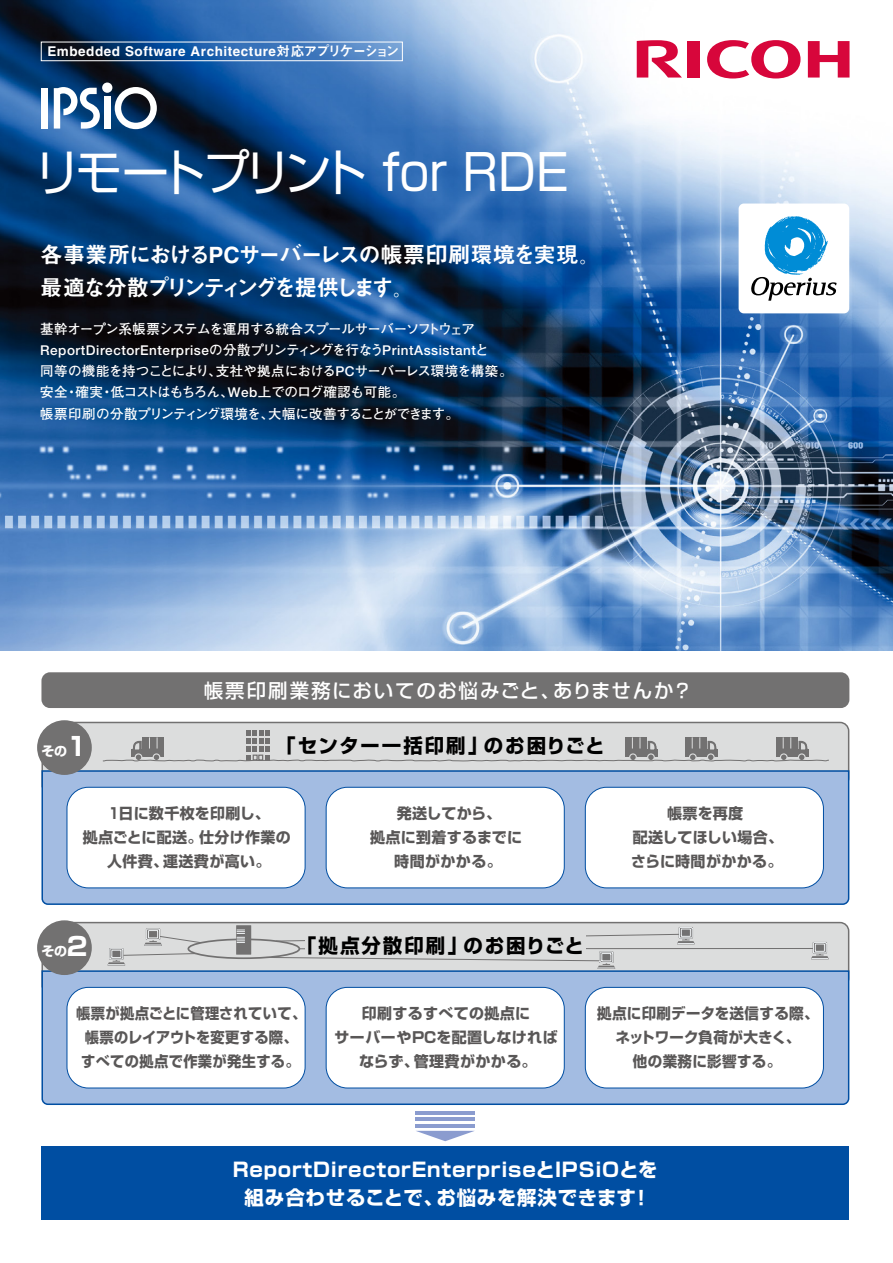
<style>
.page{position:relative;width:893px;height:1263px;background:#fff}
.page>*{position:absolute;margin:0;border:0;box-sizing:border-box;transform-origin:0 0}
.t1{font:49.5px "Shin Go";letter-spacing:-.06em;color:#fff;scale:.95 1}
.t2{font:22.5px/33.6px "Midashi Go MB31";letter-spacing:-.085em;color:#fff}
.t3{font:700 19.5px/28.5px "Shin Go";letter-spacing:.04em;color:#fff;text-align:center}
.t4{font:700 19.5px "Shin Go";letter-spacing:.095em;color:#000}
.t5{font:500 19.5px "Shin Go";letter-spacing:.085em;color:#fff}
.t6{font:700 15px/24px "Shin Go";letter-spacing:.025em;color:#595757;text-align:center}
.t7{font:700 15px/24px "Shin Go";letter-spacing:.025em;color:#595757;text-align:center;scale:.95 1}
.t8{font:700 13.5px/21.1px "Futo Go B101";letter-spacing:-.01em;color:#fff}
.t9{font:13.5px "Midashi Go MB31";letter-spacing:.04em;color:#fff}
.t10{font:700 13.05px "Shin Go";color:#fff}
.s1{font-size:25.5px}
</style>
<div class="page">
<img style="left:0;top:0;width:893px;height:651px">
<svg style="left:41px;top:721px;width:809px;height:48px;background:#d3d4d4"></svg>
<svg style="left:41px;top:769px;width:809px;height:136px;background:#96b3dc"></svg>
<div style="left:41px;top:672px;width:808px;height:36px;background:#727171;border-radius:9px"></div>
<div style="left:41px;top:42px;width:362px;height:19px;border:1px solid #fff"></div>
<svg style="left:707px;top:40px;width:93px;height:39px"></svg>
<svg style="left:808px;top:41px;width:41px;height:37px"></svg>
<div style="left:687px;top:41px;width:13px;height:37px;background:#d7063b"></div>
<svg style="left:637px;top:40px;width:45px;height:38px"></svg>
<div style="left:41px;top:88px;width:7px;height:41px;background:#fff"></div>
<div style="left:104px;top:96px;width:6px;height:33px;background:#fff"></div>
<div style="left:102px;top:83px;width:10px;height:10px;background:#fff;border-radius:50%"></div>
<svg style="left:115px;top:87px;width:42px;height:42px"></svg>
<svg style="left:54px;top:87px;width:46px;height:42px"></svg>
<svg style="left:102px;top:730px;width:728px;height:32px;background:#cccdcd"></svg>
<div style="left:67px;top:787px;width:238px;height:101px;background:#fff;border-radius:21px"></div>
<div style="left:67px;top:787px;width:239px;height:101px;border:1px solid #004ea2;border-radius:21px"></div>
<div style="left:326px;top:787px;width:238px;height:101px;background:#fff;border-radius:21px"></div>
<div style="left:326px;top:787px;width:239px;height:101px;border:1px solid #004ea2;border-radius:21px"></div>
<div style="left:585px;top:787px;width:238px;height:101px;background:#fff;border-radius:21px"></div>
<div style="left:585px;top:787px;width:239px;height:101px;border:1px solid #004ea2;border-radius:21px"></div>
<div style="left:38px;top:721px;width:53px;height:53px;background:#727171;border-radius:50%"></div>
<div style="left:37px;top:720px;width:55px;height:55px;border:2px solid #727171;border-radius:50%"></div>
<svg style="left:41px;top:921px;width:809px;height:48px;background:#cbcbcb"></svg>
<svg style="left:41px;top:969px;width:809px;height:136px;background:#96b3dc"></svg>
<div style="left:67px;top:987px;width:238px;height:101px;background:#fff;border-radius:21px"></div>
<div style="left:67px;top:987px;width:239px;height:101px;border:1px solid #004ea2;border-radius:21px"></div>
<div style="left:326px;top:987px;width:238px;height:101px;background:#fff;border-radius:21px"></div>
<div style="left:326px;top:987px;width:239px;height:101px;border:1px solid #004ea2;border-radius:21px"></div>
<div style="left:585px;top:987px;width:238px;height:101px;background:#fff;border-radius:21px"></div>
<div style="left:585px;top:987px;width:239px;height:101px;border:1px solid #004ea2;border-radius:21px"></div>
<div style="left:38px;top:921px;width:53px;height:53px;background:#727171;border-radius:50%"></div>
<div style="left:37px;top:920px;width:55px;height:55px;border:2px solid #727171;border-radius:50%"></div>
<div style="left:41px;top:1146px;width:808px;height:73px;background:#004ea2"></div>
<svg style="left:416px;top:1131px;width:58px;height:10px"></svg>
<hr style="left:416px;top:1124px;width:59px;height:3px;background:#8b9ccf">
<hr style="left:416px;top:1111px;width:59px;height:3px;background:#8b9ccf">
<hr style="left:416px;top:1118px;width:59px;height:3px;background:#8b9ccf">
<div style="left:236px;top:925px;width:15px;height:30px;background:#727171"></div>
<svg style="left:108px;top:927px;width:721px;height:42px;background:#d4d5d5"></svg>
<div style="left:739px;top:204px;width:110px;height:109px;background:#fff;border-radius:5px"></div>
<svg style="left:751px;top:216px;width:86px;height:85px"></svg>
<p class="t9" style="left:47px;top:43px;width:354px">Embedded Software Architecture対応アプリケーション</p>
<h1 class="t1" style="left:34px;top:139px;width:564px">リモートプリント for RDE</h1>
<h2 class="t2" style="left:40px;top:238px;width:562px">各事業所におけるPCサーバーレスの帳票印刷環境を実現。最適な分散プリンティングを提供します。</h2>
<p class="t8" style="left:40px;top:318px;width:474px">基幹オープン系帳票システムを運用する統合スプールサーバーソフトウェアReportDirectorEnterpriseの分散プリンティングを行なうPrintAssistantと<br>同等の機能を持つことにより、支社や拠点におけるPCサーバーレス環境を構築。安全・確実・低コストはもちろん、Web上でのログ確認も可能。<br>帳票印刷の分散プリンティング環境を、大幅に改善することができます。</p>
<p class="t10" style="left:41px;top:742px;width:48px">その<span class="s1">1</span></p>
<h3 class="t5" style="left:204px;top:678px;width:490px">帳票印刷業務においてのお悩みごと、ありませんか？</h3>
<h3 class="t4" style="left:276px;top:733px;width:330px">「センター一括印刷」のお困りごと</h3>
<p class="t6" style="left:83px;top:801px;width:210px">１日に数千枚を印刷し、<br>拠点ごとに配送。仕分け作業の人件費、運送費が高い。</p>
<p class="t6" style="left:370px;top:801px;width:153px">発送してから、<br>拠点に到着するまでに時間がかかる。</p>
<p class="t6" style="left:631px;top:801px;width:153px">帳票を再度<br>配送してほしい場合、さらに時間がかかる。</p>
<p class="t10" style="left:41px;top:943px;width:48px">その<span class="s1">2</span></p>
<h3 class="t4" style="left:297px;top:933px;width:289px">「拠点分散印刷」のお困りごと</h3>
<p class="t7" style="left:76px;top:1001px;width:244px">帳票が拠点ごとに管理されていて、帳票のレイアウトを変更する際、すべての拠点で作業が発生する。</p>
<p class="t6" style="left:334px;top:1001px;width:225px">印刷するすべての拠点に<br>サーバーやPCを配置しなければならず、管理費がかかる。</p>
<p class="t6" style="left:597px;top:1001px;width:223px">拠点に印刷データを送信する際、ネットワーク負荷が大きく、<br>他の業務に影響する。</p>
<h3 class="t3" style="left:233px;top:1154px;width:426px">ReportDirectorEnterpriseとIPSiOとを組み合わせることで、お悩みを解決できます！</h3>
</div>
